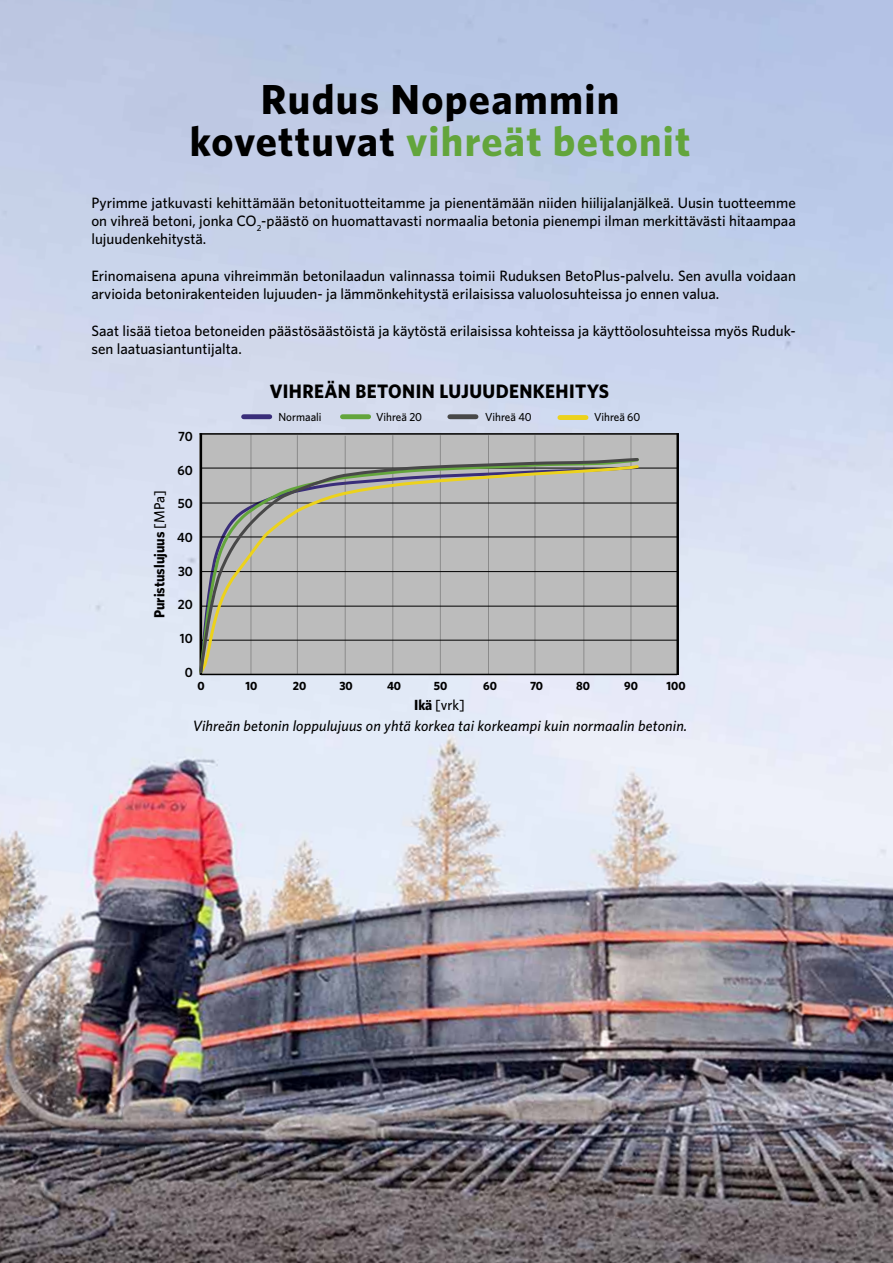
<style>
.page{position:relative;width:893px;height:1263px;background:#fff}
.page>*{position:absolute;margin:0;border:0;box-sizing:border-box;transform-origin:0 0}
.t1{font:700 42px/42px "Whitney";letter-spacing:.03em;color:#000;text-align:center}
.t2{font:700 19.5px "Whitney";letter-spacing:.02em;color:#000;scale:.95 1}
.t3{font:500 15px/18px "Whitney";color:#000}
.t4{font:italic 500 15px "Whitney";letter-spacing:.01em;color:#000}
.t5{font:700 14.7px "Whitney";color:#000;scale:.95 1}
.t6{font:500 14.7px "Whitney";color:#000;scale:.95 1}
.t7{font:600 13.5px "Whitney";color:#000;scale:.95 1}
.t8{font:700 12px "Whitney";color:#000;scale:.95 1}
.t9{font:500 11.7px "Whitney";color:#000;scale:.95 1}
.s1{color:#63a53c}
.s2{font-weight:500}
.s3{font-weight:700}
</style>
<div class="page">
<img style="left:0;top:0;width:893px;height:1263px">
<div style="left:199px;top:434px;width:479px;height:240px;background:#bcbcbc"></div>
<hr style="left:251px;top:434px;width:1px;height:240px;background:#484848">
<hr style="left:297px;top:435px;width:1px;height:239px;background:#484848">
<hr style="left:345px;top:436px;width:1px;height:238px;background:#484848">
<hr style="left:392px;top:435px;width:1px;height:239px;background:#484848">
<hr style="left:440px;top:435px;width:1px;height:239px;background:#484848">
<hr style="left:488px;top:435px;width:1px;height:239px;background:#484848">
<hr style="left:535px;top:435px;width:1px;height:239px;background:#484848">
<hr style="left:583px;top:436px;width:1px;height:238px;background:#484848">
<hr style="left:631px;top:436px;width:1px;height:238px;background:#484848">
<hr style="left:200px;top:433px;width:2px;height:242px;background:#000">
<hr style="left:676px;top:433px;width:3px;height:242px;background:#000">
<hr style="left:200px;top:433px;width:479px;height:2px;background:#000">
<hr style="left:201px;top:674px;width:476px;height:1px;background:#000">
<hr style="left:201px;top:468px;width:476px;height:1px;background:#000">
<hr style="left:201px;top:503px;width:476px;height:1px;background:#000">
<hr style="left:201px;top:537px;width:476px;height:1px;background:#000">
<hr style="left:201px;top:571px;width:476px;height:1px;background:#000">
<hr style="left:201px;top:606px;width:476px;height:1px;background:#000">
<hr style="left:201px;top:640px;width:476px;height:1px;background:#000">
<div style="left:342px;top:414px;width:27px;height:5px;background:#63a53c"></div>
<div style="left:560px;top:415px;width:26px;height:5px;background:#ecd21c"></div>
<div style="left:244px;top:414px;width:26px;height:5px;background:#392d7a"></div>
<div style="left:450px;top:414px;width:26px;height:5px;background:#484848"></div>
<svg style="left:198px;top:456px;width:442px;height:219px"></svg>
<h1 class="t1" style="left:190px;top:78px;width:502px">Rudus Nopeammin kovettuvat <span class="s1">vihreät betonit</span></h1>
<p class="t3" style="left:91px;top:193px;width:706px;text-align:justify">Pyrimme jatkuvasti kehittämään betonituotteitamme ja pienentämään niiden hiilijalanjälkeä. Uusin tuotteemme on vihreä betoni, jonka CO<sub>2</sub>-päästö on huomattavasti normaalia betonia pienempi ilman merkittävästi hitaampaa lujuudenkehitystä.</p>
<p class="t3" style="left:91px;top:266px;width:706px">Erinomaisena apuna vihreimmän betonilaadun valinnassa toimii Ruduksen BetoPlus-palvelu. Sen avulla voidaan arvioida betonirakenteiden lujuuden- ja lämmönkehitystä erilaisissa valuolosuhteissa jo ennen valua.</p>
<p class="t3" style="left:91px;top:321px;width:706px">Saat lisää tietoa betoneiden päästösäästöistä ja käytöstä erilaisissa kohteissa ja käyttöolosuhteissa myös Ruduk&shy;sen laatuasiantuntijalta.</p>
<h2 class="t2" style="left:270px;top:378px;width:359px">VIHREÄN BETONIN LUJUUDENKEHITYS</h2>
<p class="t5" style="left:150px;top:618px;width:136px;rotate:-90deg">Puristuslujuus <span class="s2">[MPa]</span></p>
<p class="t7" style="left:178px;top:428px;width:17px">70</p>
<p class="t7" style="left:178px;top:461px;width:18px">60</p>
<p class="t7" style="left:178px;top:495px;width:17px">50</p>
<p class="t7" style="left:177px;top:528px;width:18px">40</p>
<p class="t7" style="left:178px;top:562px;width:17px">30</p>
<p class="t7" style="left:178px;top:596px;width:17px">20</p>
<p class="t7" style="left:180px;top:629px;width:15px">10</p>
<p class="t7" style="left:185px;top:663px;width:10px">0</p>
<p class="t9" style="left:278px;top:409px;width:47px">Normaali</p>
<p class="t9" style="left:376px;top:409px;width:50px">Vihreä 20</p>
<p class="t9" style="left:485px;top:409px;width:50px">Vihreä 40</p>
<p class="t9" style="left:594px;top:409px;width:50px">Vihreä 60</p>
<p class="t8" style="left:198px;top:678px;width:9px">0</p>
<p class="t8" style="left:246px;top:678px;width:14px">10</p>
<p class="t8" style="left:293px;top:678px;width:16px">20</p>
<p class="t8" style="left:339px;top:678px;width:16px">30</p>
<p class="t8" style="left:387px;top:678px;width:16px">40</p>
<p class="t8" style="left:434px;top:678px;width:16px">50</p>
<p class="t8" style="left:483px;top:678px;width:16px">60</p>
<p class="t8" style="left:530px;top:678px;width:15px">70</p>
<p class="t8" style="left:576px;top:678px;width:16px">80</p>
<p class="t8" style="left:624px;top:678px;width:16px">90</p>
<p class="t8" style="left:667px;top:678px;width:22px">100</p>
<p class="t6" style="left:414px;top:695px;width:55px"><span class="s3">Ikä</span> [vrk]</p>
<p class="t4" style="left:193px;top:715px;width:496px">Vihreän betonin loppulujuus on yhtä korkea tai korkeampi kuin normaalin betonin.</p>
</div>
